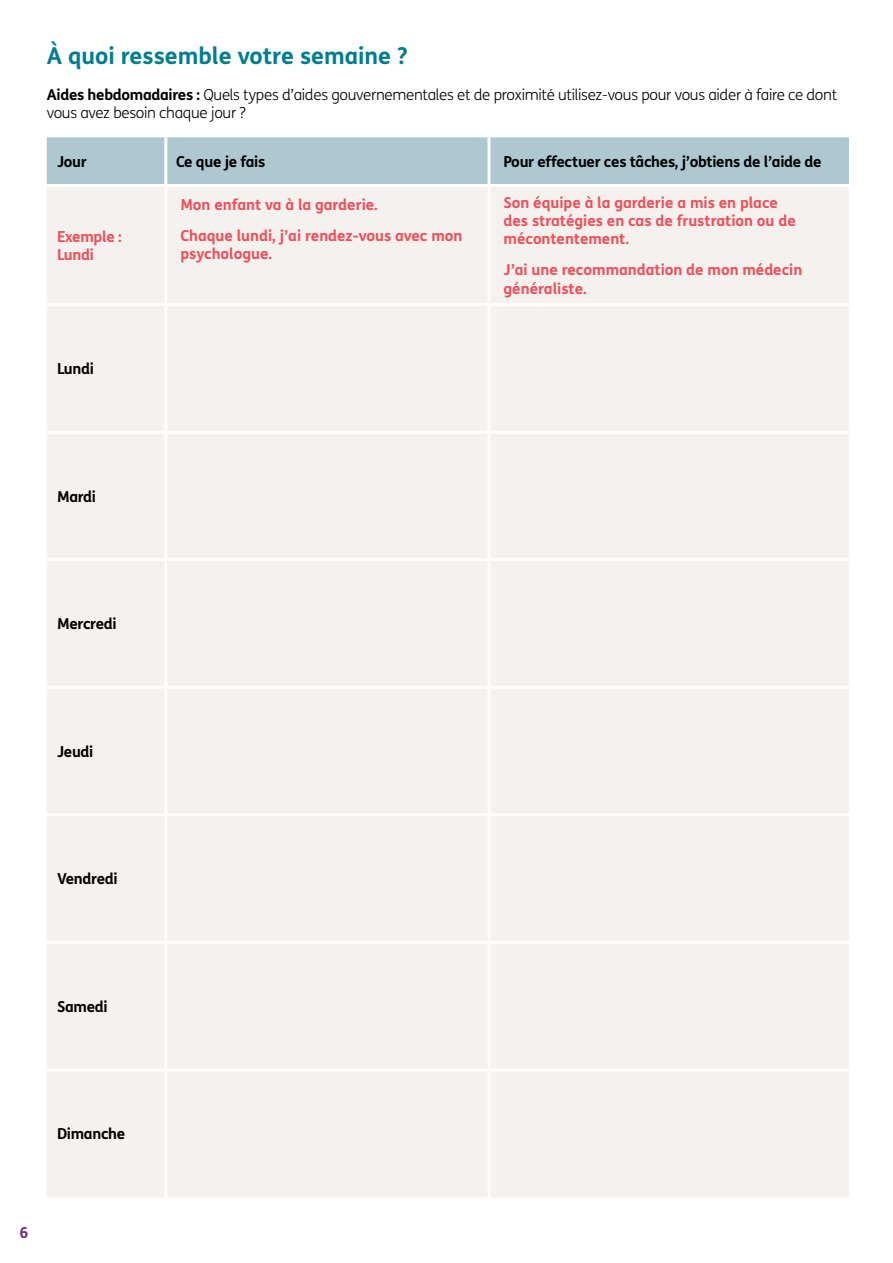
<style>
.page{position:relative;width:893px;height:1263px;background:#fff}
.page>*{position:absolute;margin:0;border:0;box-sizing:border-box;transform-origin:0 0}
.t1{font:700 23.25px "FS Me";color:#007d8e}
.t2{font:700 15.15px/18.3px "FS Me";color:#f04e58}
.t3{font:300 15.15px/18.3px "FS Me";letter-spacing:-.02em;color:#000}
.t4{font:700 15.15px "FS Me";letter-spacing:-.02em;color:#000}
.t5{font:700 15.15px/18.3px "FS Me";letter-spacing:-.02em;color:#f04e58}
.t6{font:700 15.15px "FS Me";color:#6b2976}
.s1{font-weight:700}
</style>
<div class="page">
<div style="left:47px;top:137px;width:802px;height:47px;background:#adc8d1"></div>
<div style="left:47px;top:187px;width:802px;height:1010px;background:#f4f1ee"></div>
<hr style="left:164px;top:137px;width:3px;height:47px;background:#fff">
<hr style="left:487px;top:137px;width:3px;height:47px;background:#fff">
<hr style="left:164px;top:187px;width:3px;height:116px;background:#fff">
<hr style="left:487px;top:187px;width:3px;height:116px;background:#fff">
<hr style="left:47px;top:303px;width:119px;height:3px;background:#fff">
<hr style="left:166px;top:303px;width:323px;height:3px;background:#fff">
<hr style="left:164px;top:306px;width:3px;height:125px;background:#fff">
<hr style="left:489px;top:303px;width:360px;height:3px;background:#fff">
<hr style="left:487px;top:306px;width:3px;height:125px;background:#fff">
<hr style="left:47px;top:431px;width:119px;height:3px;background:#fff">
<hr style="left:166px;top:431px;width:323px;height:3px;background:#fff">
<hr style="left:164px;top:434px;width:3px;height:124px;background:#fff">
<hr style="left:489px;top:431px;width:360px;height:3px;background:#fff">
<hr style="left:487px;top:434px;width:3px;height:124px;background:#fff">
<hr style="left:47px;top:558px;width:119px;height:3px;background:#fff">
<hr style="left:166px;top:558px;width:323px;height:3px;background:#fff">
<hr style="left:164px;top:561px;width:3px;height:125px;background:#fff">
<hr style="left:489px;top:558px;width:360px;height:3px;background:#fff">
<hr style="left:487px;top:561px;width:3px;height:125px;background:#fff">
<hr style="left:47px;top:686px;width:119px;height:3px;background:#fff">
<hr style="left:166px;top:686px;width:323px;height:3px;background:#fff">
<hr style="left:164px;top:689px;width:3px;height:124px;background:#fff">
<hr style="left:489px;top:686px;width:360px;height:3px;background:#fff">
<hr style="left:487px;top:689px;width:3px;height:124px;background:#fff">
<hr style="left:47px;top:813px;width:119px;height:3px;background:#fff">
<hr style="left:166px;top:813px;width:323px;height:3px;background:#fff">
<hr style="left:164px;top:816px;width:3px;height:125px;background:#fff">
<hr style="left:489px;top:813px;width:360px;height:3px;background:#fff">
<hr style="left:487px;top:816px;width:3px;height:125px;background:#fff">
<hr style="left:47px;top:941px;width:119px;height:3px;background:#fff">
<hr style="left:166px;top:941px;width:323px;height:3px;background:#fff">
<hr style="left:164px;top:944px;width:3px;height:124px;background:#fff">
<hr style="left:489px;top:941px;width:360px;height:3px;background:#fff">
<hr style="left:487px;top:944px;width:3px;height:124px;background:#fff">
<hr style="left:47px;top:1068px;width:119px;height:3px;background:#fff">
<hr style="left:166px;top:1068px;width:323px;height:3px;background:#fff">
<hr style="left:164px;top:1071px;width:3px;height:126px;background:#fff">
<hr style="left:489px;top:1068px;width:360px;height:3px;background:#fff">
<hr style="left:487px;top:1071px;width:3px;height:126px;background:#fff">
<h1 class="t1" style="left:47px;top:41px;width:363px">À quoi ressemble votre semaine ?</h1>
<p class="t3" style="left:47px;top:85px;width:792px"><span class="s1">Aides hebdomadaires :</span> Quels types d’aides gouvernementales et de proximité utilisez-vous pour vous aider à faire ce dont vous avez besoin chaque jour ?</p>
<p class="t4" style="left:57px;top:152px;width:31px">Jour</p>
<p class="t4" style="left:176px;top:152px;width:91px">Ce que je fais</p>
<p class="t4" style="left:503px;top:152px;width:320px">Pour effectuer ces tâches, j’obtiens de l’aide de</p>
<p class="t5" style="left:57px;top:227px;width:66px">Exemple :<br>Lundi</p>
<p class="t4" style="left:57px;top:359px;width:38px">Lundi</p>
<p class="t2" style="left:180px;top:189px;width:284px;line-height:31px">Mon enfant va à la garderie.<br>Chaque lundi, j’ai rendez-vous avec mon</p>
<p class="t2" style="left:180px;top:244px;width:93px">psychologue.</p>
<p class="t2" style="left:503px;top:193px;width:294px">Son équipe à la garderie a mis en place des stratégies en cas de frustration ou de mécontentement.</p>
<p class="t2" style="left:503px;top:261px;width:300px">J’ai une recommandation de mon médecin généraliste.</p>
<p class="t4" style="left:57px;top:487px;width:41px">Mardi</p>
<p class="t4" style="left:57px;top:614px;width:61px">Mercredi</p>
<p class="t4" style="left:57px;top:742px;width:38px">Jeudi</p>
<p class="t4" style="left:57px;top:869px;width:62px">Vendredi</p>
<p class="t4" style="left:57px;top:997px;width:52px">Samedi</p>
<p class="t4" style="left:57px;top:1125px;width:70px">Dimanche</p>
<p class="t6" style="left:20px;top:1223px;width:10px">6</p>
</div>
